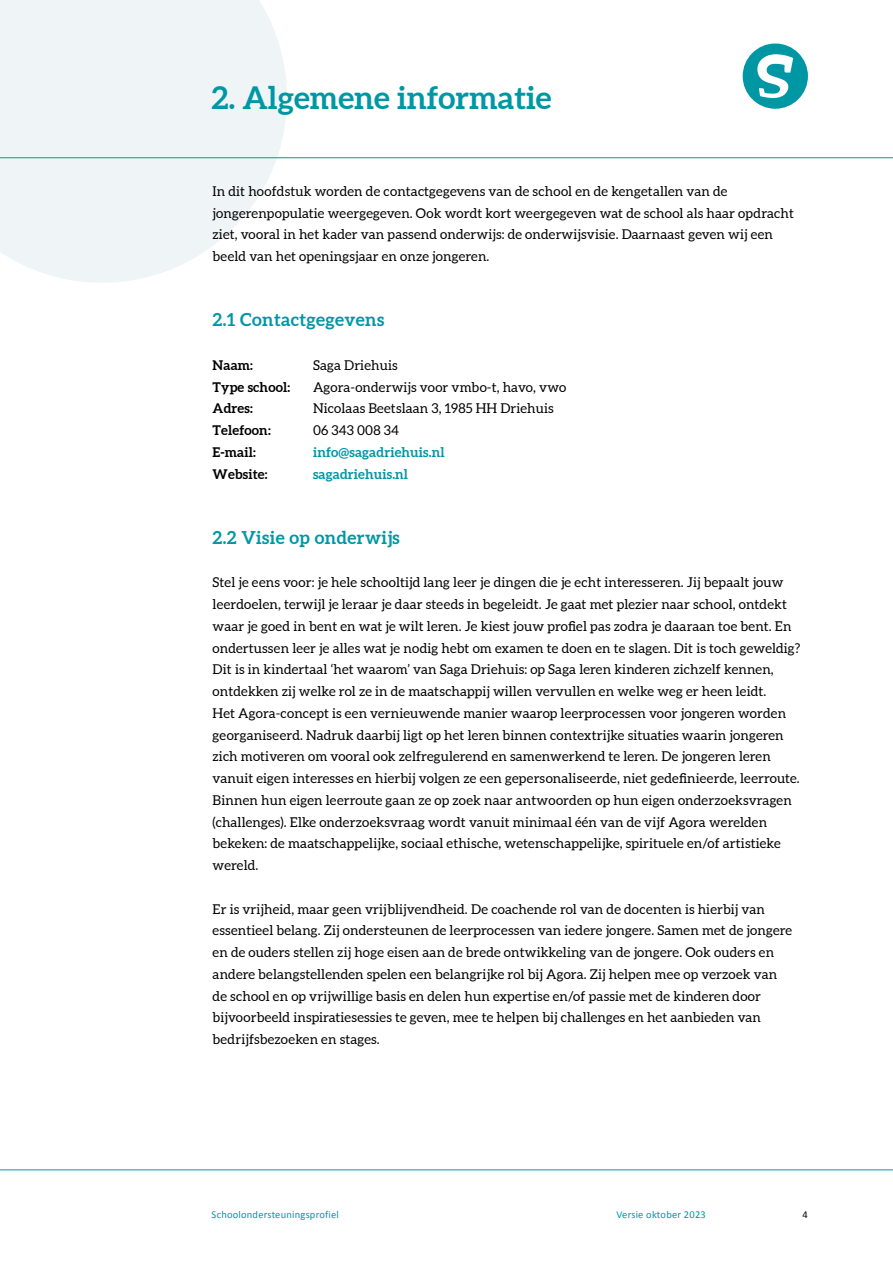
<style>
.page{position:relative;width:893px;height:1263px;background:#fff}
.page>*{position:absolute;margin:0;border:0;box-sizing:border-box;transform-origin:0 0}
.t1{font:700 31.5px "Aleo";color:#0097a5}
.t2{font:700 18px "Aleo";letter-spacing:.02em;color:#0097a5}
.t3{font:13.5px/21.8px "Aleo";letter-spacing:.01em;color:#000}
.t4{font:700 13.5px "Aleo";letter-spacing:.01em;color:#000}
.t5{font:700 13.5px "Aleo";letter-spacing:.01em;color:#0097a5}
.t6{font:10.5px "Calibri";letter-spacing:.02em;color:#0097a5}
.t7{font:10.5px "Calibri";color:#000}
</style>
<div class="page">
<hr style="left:0;top:1169px;width:893px;height:1px;background:#0097a5">
<svg style="left:0;top:0;width:287px;height:283px;fill:#eff5f7"></svg>
<hr style="left:0;top:157px;width:893px;height:1px;background:#0097a5">
<div style="left:743px;top:44px;width:65px;height:65px;background:#0097a5;border-radius:50%"></div>
<svg style="left:757px;top:54px;width:36px;height:44px"></svg>
<h1 class="t1" style="left:212px;top:78px;width:341px">2. Algemene informatie</h1>
<p class="t3" style="left:213px;top:181px;width:583px">In dit hoofdstuk worden de contactgegevens van de school en de kengetallen van de jongerenpopulatie weergegeven. Ook wordt kort weergegeven wat de school als haar opdracht ziet, vooral in het kader van passend onderwijs: de onderwijsvisie. Daarnaast geven wij een beeld van het openingsjaar en onze jongeren.</p>
<h2 class="t2" style="left:213px;top:309px;width:173px">2.1 Contactgegevens</h2>
<p class="t4" style="left:213px;top:357px;width:42px">Naam:</p>
<p class="t3" style="left:313px;top:355px;width:86px">Saga Driehuis</p>
<p class="t4" style="left:213px;top:378px;width:79px">Type school:</p>
<p class="t3" style="left:313px;top:376px;width:255px">Agora-onderwijs voor vmbo-t, havo, vwo</p>
<p class="t4" style="left:213px;top:400px;width:42px">Adres:</p>
<p class="t3" style="left:313px;top:398px;width:242px">Nicolaas Beetslaan 3, 1985 HH Driehuis</p>
<p class="t4" style="left:213px;top:422px;width:60px">Telefoon:</p>
<p class="t3" style="left:313px;top:420px;width:87px">06 343 008 34</p>
<p class="t4" style="left:213px;top:444px;width:45px">E-mail:</p>
<p class="t5" style="left:313px;top:444px;width:133px">info@sagadriehuis.nl</p>
<p class="t4" style="left:213px;top:465px;width:56px">Website:</p>
<p class="t5" style="left:313px;top:465px;width:97px">sagadriehuis.nl</p>
<h2 class="t2" style="left:213px;top:526px;width:189px">2.2 Visie op onderwijs</h2>
<p class="t3" style="left:213px;top:572px;width:589px">Stel je eens voor: je hele schooltijd lang leer je dingen die je echt interesseren. Jij bepaalt jouw leerdoelen, terwijl je leraar je daar steeds in begeleidt. Je gaat met plezier naar school, ontdekt waar je goed in bent en wat je wilt leren. Je kiest jouw profiel pas zodra je daaraan toe bent. En ondertussen leer je alles wat je nodig hebt om examen te doen en te slagen. Dit is toch geweldig?<br>Dit is in kindertaal ‘het waarom’ van Saga Driehuis: op Saga leren kinderen zichzelf kennen, ontdekken zij welke rol ze in de maatschappij willen vervullen en welke weg er heen leidt.<br>Het Agora-concept is een vernieuwende manier waarop leerprocessen voor jongeren worden georganiseerd. Nadruk daarbij ligt op het leren binnen contextrijke situaties waarin jongeren zich motiveren om vooral ook zelfregulerend en samenwerkend te leren. De jongeren leren vanuit eigen interesses en hierbij volgen ze een gepersonaliseerde, niet gedefinieerde, leerroute.<br>Binnen hun eigen leerroute gaan ze op zoek naar antwoorden op hun eigen onderzoeksvragen (challenges). Elke onderzoeksvraag wordt vanuit minimaal één van de vijf Agora werelden bekeken: de maatschappelijke, sociaal ethische, wetenschappelijke, spirituele en/of artistieke wereld.</p>
<p class="t3" style="left:213px;top:898px;width:581px">Er is vrijheid, maar geen vrijblijvendheid. De coachende rol van de docenten is hierbij van essentieel belang. Zij ondersteunen de leerprocessen van iedere jongere. Samen met de jongere en de ouders stellen zij hoge eisen aan de brede ontwikkeling van de jongere. Ook ouders en andere belangstellenden spelen een belangrijke rol bij Agora. Zij helpen mee op verzoek van de school en op vrijwillige basis en delen hun expertise en/of passie met de kinderen door bijvoorbeeld inspiratiesessies te geven, mee te helpen bij challenges en het aanbieden van bedrijfsbezoeken en stages.</p>
<p class="t6" style="left:212px;top:1208px;width:129px">Schoolondersteuningsprofiel</p>
<p class="t6" style="left:617px;top:1208px;width:91px">Versie oktober 2023</p>
<p class="t7" style="left:803px;top:1208px;width:7px">4</p>
</div>
